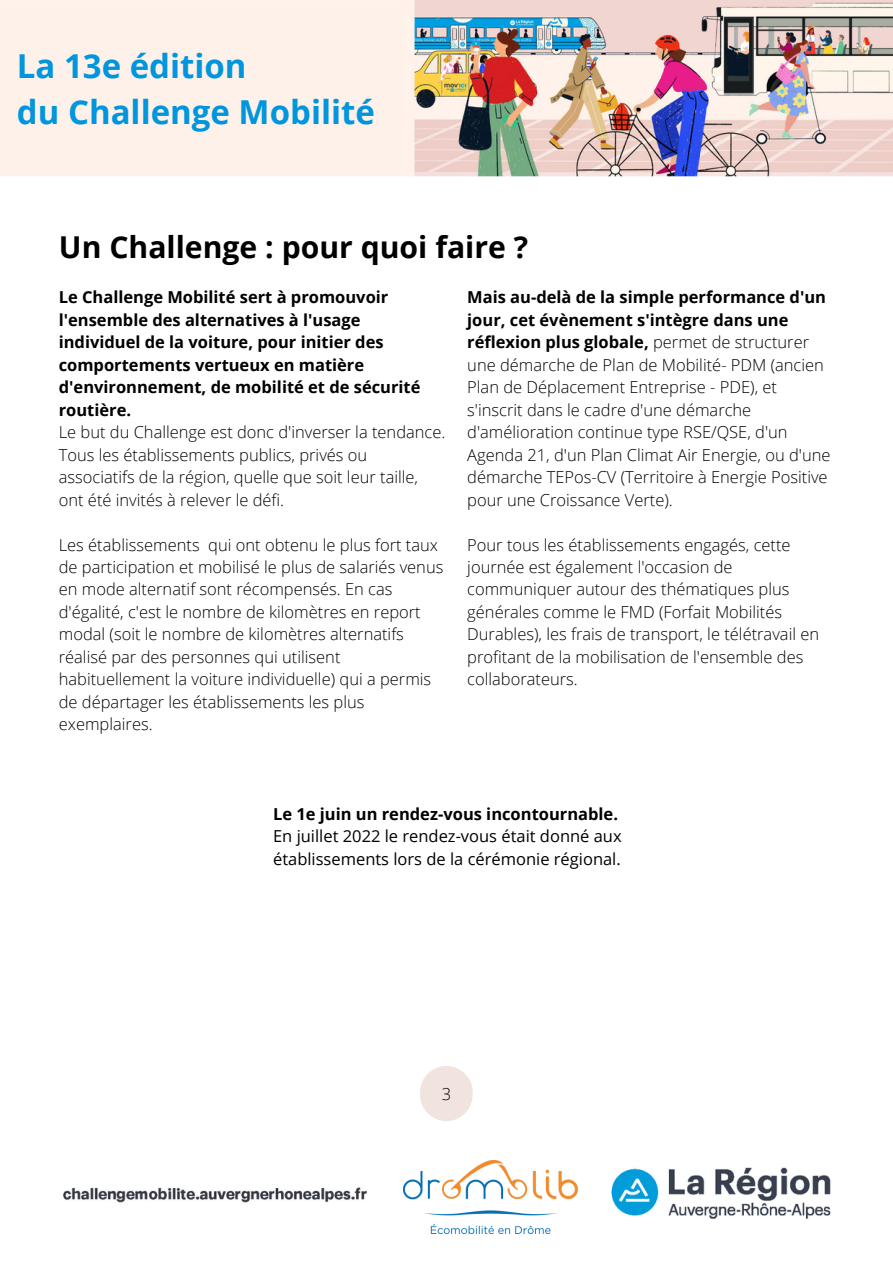
<style>
.page{position:relative;width:893px;height:1264px;background:#fff}
.page>*{position:absolute;margin:0;border:0;box-sizing:border-box;transform-origin:0 0}
.t1{font:700 33px "Open Sans";color:#0096de}
.t2{font:700 30.15px "Open Sans";color:#000}
.t3{font:300 16.5px/22.5px "Open Sans";color:#000}
.t4{font:700 16.5px/22.5px "Open Sans";color:#000}
.t5{font:16.5px/22.5px "Open Sans";color:#000}
.s1{font-weight:700}
</style>
<div class="page">
<img style="left:0;top:0;width:892px;height:1234px">
<img style="left:403px;top:1159px;width:174px;height:74px">
<div style="left:0;top:7px;width:403px;height:165px;background:#fef1e9"></div>
<div style="left:420px;top:1065px;width:52px;height:56px;background:#f1e4de;border-radius:26px"></div>
<p class="t1" style="left:17px;top:43px;width:231px">La 13e édition</p>
<p class="t1" style="left:17px;top:89px;width:359px">du Challenge Mobilité</p>
<p class="t2" style="left:59px;top:225px;width:470px">Un Challenge : pour quoi faire ?</p>
<p class="t4" style="left:59px;top:285px;width:363px">Le Challenge Mobilité sert à promouvoir l'ensemble des alternatives à l'usage individuel de la voiture, pour initier des comportements vertueux en matière d'environnement, de mobilité et de sécurité routière.</p>
<p class="t3" style="left:59px;top:420px;width:388px">Le but du Challenge est donc d'inverser la tendance.<br>Tous les établissements publics, privés ou associatifs de la région, quelle que soit leur taille, ont été invités à relever le défi.</p>
<p class="t3" style="left:59px;top:533px;width:386px">Les établissements qui ont obtenu le plus fort taux de participation et mobilisé le plus de salariés venus en mode alternatif sont récompensés. En cas d'égalité, c'est le nombre de kilomètres en report modal (soit le nombre de kilomètres alternatifs réalisé par des personnes qui utilisent habituellement la voiture individuelle) qui a permis de départager les établissements les plus exemplaires.</p>
<p class="t3" style="left:467px;top:285px;width:365px"><span class="s1">Mais au-delà de la simple performance d'un jour, cet évènement s'intègre dans une réflexion plus globale,</span> permet de structurer une démarche de Plan de Mobilité- PDM (ancien Plan de Déplacement Entreprise - PDE), et s'inscrit dans le cadre d'une démarche d'amélioration continue type RSE/QSE, d'un Agenda 21, d'un Plan Climat Air Energie, ou d'une démarche TEPos-CV (Territoire à Energie Positive pour une Croissance Verte).</p>
<p class="t3" style="left:467px;top:533px;width:353px">Pour tous les établissements engagés, cette journée est également l'occasion de communiquer autour des thématiques plus générales comme le FMD (Forfait Mobilités Durables), les frais de transport, le télétravail en profitant de la mobilisation de l'ensemble des collaborateurs.</p>
<p class="t4" style="left:273px;top:802px;width:346px">Le 1e juin un rendez-vous incontournable.</p>
<p class="t5" style="left:273px;top:824px;width:350px">En juillet 2022 le rendez-vous était donné aux établissements lors de la cérémonie régional.</p>
<p class="t3" style="left:441px;top:1081px;width:11px">3</p>
</div>
